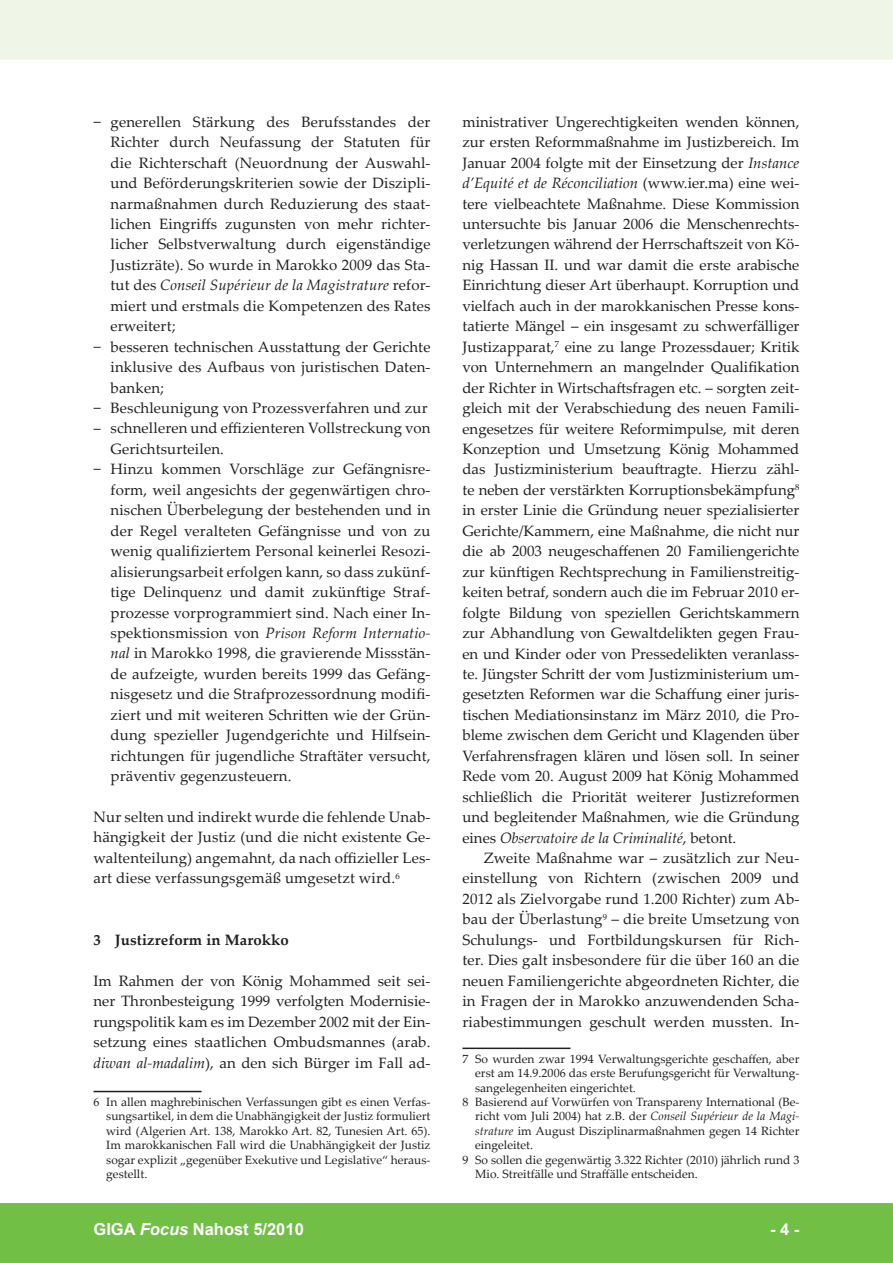
<style>
.page{position:relative;width:893px;height:1263px;background:#fff}
.page>*{position:absolute;margin:0;border:0;box-sizing:border-box;transform-origin:0 0}
.t1{font:700 16.5px "Arial";color:#fff}
.t2{font:15px/20.4px "Palatino Linotype";color:#231f20}
.t3{font:700 15px "Palatino Linotype";letter-spacing:.01em;color:#231f20}
.t4{font:12px/14.4px "Palatino Linotype";color:#231f20;text-align:justify}
.s1{font-style:italic}
</style>
<div class="page">
<div style="left:0;top:1203px;width:893px;height:60px;background:#71bf44"></div>
<div style="left:0;top:0;width:893px;height:60px;background:#eff6e8"></div>
<hr style="left:94px;top:1091px;width:108px;height:1px;background:#231f20">
<hr style="left:462px;top:1047px;width:108px;height:2px;background:#231f20">
<p class="t2" style="left:111px;top:111px;width:322px">generellen Stärkung des Berufsstandes der Richter durch Neufassung der Statuten für die Richterschaft (Neuordnung der Auswahl&shy;und Beförderungskriterien sowie der Diszipli&shy;narmaßnahmen durch Reduzierung des staat&shy;lichen Eingriffs zugunsten von mehr richter&shy;licher Selbstverwaltung durch eigenständige Justizräte). So wurde in Marokko 2009 das Sta&shy;tut des <span class="s1">Conseil Supérieur de la Magistrature</span> refor&shy;miert und erstmals die Kompetenzen des Rates erweitert;<br>besseren technischen Ausstattung der Gerichte inklusive des Aufbaus von juristischen Daten&shy;banken;<br>Beschleunigung von Prozessverfahren und zur schnelleren und effizienteren Vollstreckung von Gerichtsurteilen.<br>Hinzu kommen Vorschläge zur Gefängnisre&shy;form, weil angesichts der gegenwärtigen chro&shy;nischen Überbelegung der bestehenden und in der Regel veralteten Gefängnisse und von zu wenig qualifiziertem Personal keinerlei Resozi&shy;alisierungsarbeit erfolgen kann, so dass zukünf&shy;tige Delinquenz und damit zukünftige Straf&shy;prozesse vorprogrammiert sind. Nach einer In&shy;spektionsmission von <span class="s1">Prison Reform Internatio&shy;nal</span> in Marokko 1998, die gravierende Missstän&shy;de aufzeigte, wurden bereits 1999 das Gefäng&shy;nisgesetz und die Strafprozessordnung modifi&shy;ziert und mit weiteren Schritten wie der Grün&shy;dung spezieller Jugendgerichte und Hilfsein&shy;richtungen für jugendliche Straftäter versucht, präventiv gegenzusteuern.</p>
<p class="t2" style="left:94px;top:806px;width:338px;text-align:justify">Nur selten und indirekt wurde die fehlende Unab&shy;hängigkeit der Justiz (und die nicht existente Ge&shy;waltenteilung) angemahnt, da nach offizieller Les&shy;art diese verfassungsgemäß umgesetzt wird.</p>
<p class="t2" style="left:94px;top:111px;width:9px">−</p>
<p class="t2" style="left:94px;top:336px;width:9px">−</p>
<p class="t2" style="left:94px;top:397px;width:9px">− −</p>
<p class="t2" style="left:94px;top:459px;width:9px">−</p>
<p class="t3" style="left:94px;top:929px;width:197px">3 Justizreform in Marokko</p>
<p class="t2" style="left:94px;top:970px;width:338px;text-align:justify">Im Rahmen der von König Mohammed seit sei&shy;ner Thronbesteigung 1999 verfolgten Modernisie&shy;rungspolitik kam es im Dezember 2002 mit der Ein&shy;setzung eines staatlichen Ombudsmannes (arab. <span class="s1">diwan al-madalim</span>), an den sich Bürger im Fall ad-</p>
<p class="t4" style="left:106px;top:1094px;width:326px">In allen maghrebinischen Verfassungen gibt es einen Verfas&shy;sungsartikel, in dem die Unabhängigkeit der Justiz formuliert wird (Algerien Art. 138, Marokko Art. 82, Tunesien Art. 65).<br>Im marokkanischen Fall wird die Unabhängigkeit der Justiz sogar explizit „gegenüber Exekutive und Legislative“ heraus&shy;gestellt.</p>
<p class="t2" style="left:462px;top:111px;width:339px">ministrativer Ungerechtigkeiten wenden können, zur ersten Reformmaßnahme im Justizbereich. Im Januar 2004 folgte mit der Einsetzung der <span class="s1">Instance d’Equité et de Réconciliation</span> (www.ier.ma) eine wei&shy;tere vielbeachtete Maßnahme. Diese Kommission untersuchte bis Januar 2006 die Menschenrechts&shy;verletzungen während der Herrschaftszeit von Kö&shy;nig Hassan II. und war damit die erste arabische Einrichtung dieser Art überhaupt. Korruption und vielfach auch in der marokkanischen Presse kons&shy;tatierte Mängel – ein insgesamt zu schwerfälliger Justizapparat, eine zu lange Prozessdauer; Kritik von Unternehmern an mangelnder Qualifikation der Richter in Wirtschaftsfragen etc. – sorgten zeit&shy;gleich mit der Verabschiedung des neuen Famili&shy;engesetzes für weitere Reformimpulse, mit deren Konzeption und Umsetzung König Mohammed das Justizministerium beauftragte. Hierzu zähl&shy;te neben der verstärkten Korruptionsbekämpfung in erster Linie die Gründung neuer spezialisierter Gerichte/Kammern, eine Maßnahme, die nicht nur die ab 2003 neugeschaffenen 20 Familiengerichte zur künftigen Rechtsprechung in Familienstreitig&shy;keiten betraf, sondern auch die im Februar 2010 er&shy;folgte Bildung von speziellen Gerichtskammern zur Abhandlung von Gewaltdelikten gegen Frau&shy;en und Kinder oder von Pressedelikten veranlass&shy;te. Jüngster Schritt der vom Justizministerium um&shy;gesetzten Reformen war die Schaffung einer juris&shy;tischen Mediationsinstanz im März 2010, die Pro&shy;bleme zwischen dem Gericht und Klagenden über Verfahrensfragen klären und lösen soll. In seiner Rede vom 20. August 2009 hat König Mohammed schließlich die Priorität weiterer Justizreformen und begleitender Maßnahmen, wie die Gründung eines <span class="s1">Observatoire de la Criminalité</span>, betont.</p>
<p class="t2" style="left:462px;top:847px;width:339px;text-align:justify;text-indent:21px">Zweite Maßnahme war – zusätzlich zur Neu&shy;einstellung von Richtern (zwischen 2009 und 2012 als Zielvorgabe rund 1.200 Richter) zum Ab&shy;bau der Überlastung – die breite Umsetzung von Schulungs- und Fortbildungskursen für Rich&shy;ter. Dies galt insbesondere für die über 160 an die neuen Familiengerichte abgeordneten Richter, die in Fragen der in Marokko anzuwendenden Scha&shy;riabestimmungen geschult werden mussten. In-</p>
<p class="t4" style="left:475px;top:1051px;width:326px;text-align:left">So wurden zwar 1994 Verwaltungsgerichte geschaffen, aber erst am 14.9.2006 das erste Berufungsgericht für Verwaltung&shy;sangelegenheiten eingerichtet.<br>Basierend auf Vorwürfen von Transpareny International (Be&shy;richt vom Juli 2004) hat z.B. der <span class="s1">Conseil Supérieur de la Magi&shy;strature</span> im August Disziplinarmaßnahmen gegen 14 Richter eingeleitet.<br>So sollen die gegenwärtig 3.322 Richter (2010) jährlich rund 3<br>Mio. Streitfälle und Straffälle entscheiden.</p>
<p class="t1" style="left:94px;top:1218px;width:212px">GIGA <span class="s1">Focus</span> Nahost 5/2010</p>
<p class="t1" style="left:770px;top:1218px;width:31px">- -</p>
</div>
